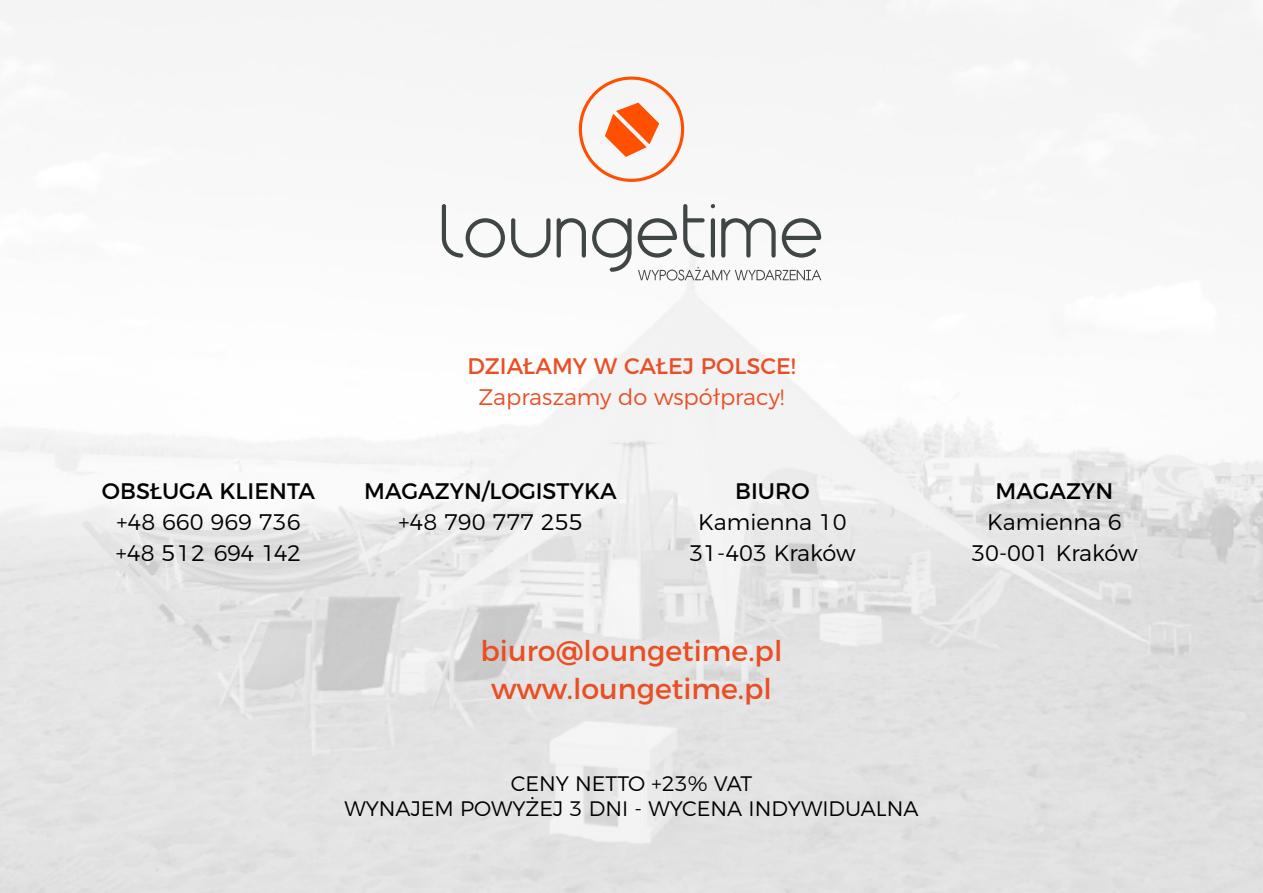
<style>
.page{position:relative;width:1263px;height:893px;background:#fff}
.page>*{position:absolute;margin:0;border:0;box-sizing:border-box;transform-origin:0 0}
.t1{font:28.5px/38.4px "Montserrat";color:#e94e24;text-align:center}
.t2{font:300 22.5px/31.2px "Montserrat";color:#000;text-align:center}
.t3{font:22.5px "Montserrat";color:#000}
.t4{font:300 22.5px "Montserrat";color:#e94e24}
.t5{font:22.5px "Montserrat";color:#e94e24}
.t6{font:300 21px/25.2px "Montserrat";color:#000;text-align:center}
</style>
<div class="page">
<svg style="left:442px;top:204px;width:379px;height:77px"></svg>
<svg style="left:579px;top:77px;width:105px;height:105px"></svg>
<p class="t3" style="left:102px;top:473px;width:215px">OBSŁUGA KLIENTA</p>
<p class="t2" style="left:116px;top:505px;width:187px;text-align:left">+48 660 969 736 +48 512 694 142</p>
<p class="t5" style="left:467px;top:348px;width:330px">DZIAŁAMY W CAŁEJ POLSCE!</p>
<p class="t4" style="left:478px;top:380px;width:308px">Zapraszamy do współpracy!</p>
<p class="t3" style="left:364px;top:473px;width:254px">MAGAZYN/LOGISTYKA</p>
<p class="t2" style="left:398px;top:505px;width:186px">+48 790 777 255</p>
<p class="t3" style="left:735px;top:473px;width:76px">BIURO</p>
<p class="t2" style="left:689px;top:505px;width:168px">Kamienna 10<br>31-403 Kraków</p>
<p class="t1" style="left:481px;top:629px;width:303px">biuro@loungetime.pl www.loungetime.pl</p>
<p class="t6" style="left:344px;top:769px;width:576px">CENY NETTO +23% VAT<br>WYNAJEM POWYŻEJ 3 DNI - WYCENA INDYWIDUALNA</p>
<p class="t3" style="left:996px;top:473px;width:119px">MAGAZYN</p>
<p class="t2" style="left:971px;top:505px;width:168px">Kamienna 6<br>30-001 Kraków</p>
</div>
